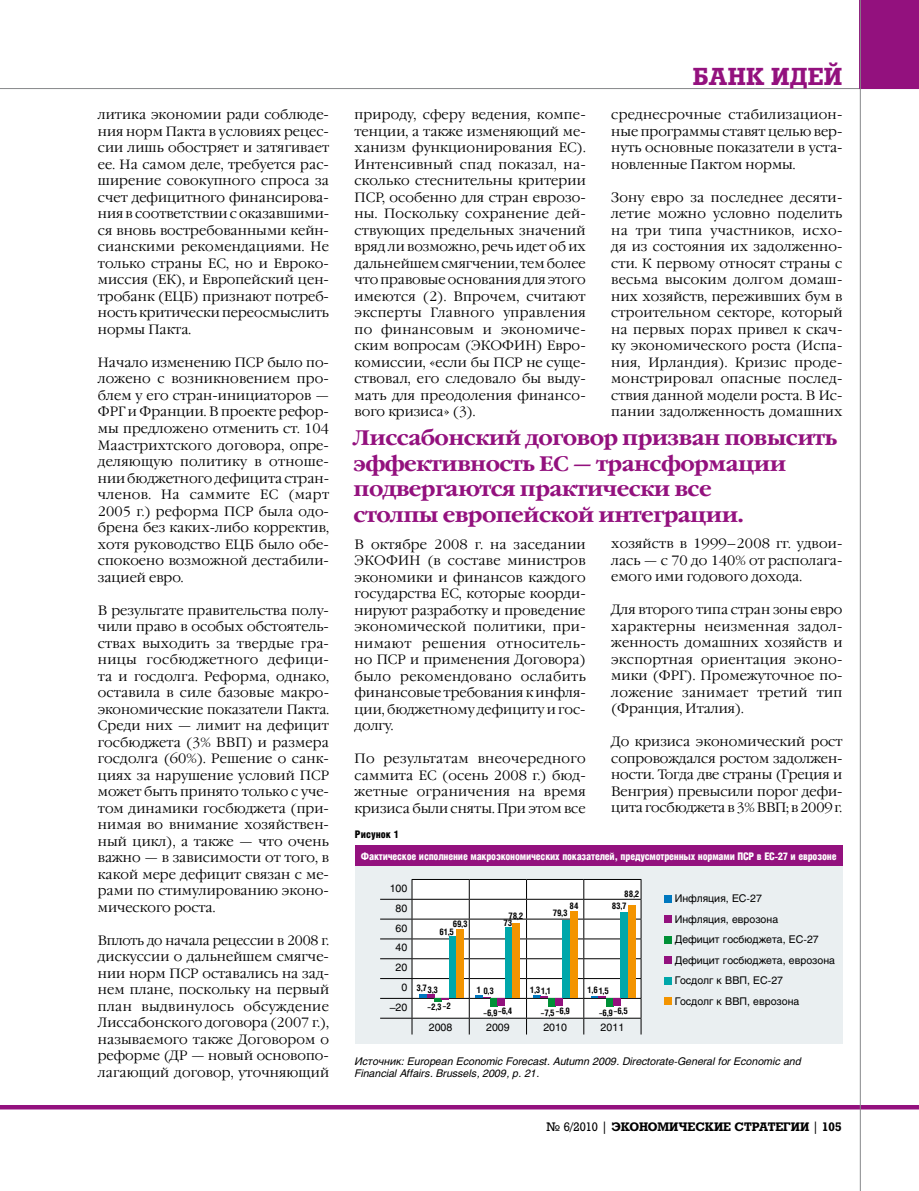
<style>
.page{position:relative;width:919px;height:1191px;background:#fff}
.page>*{position:absolute;margin:0;border:0;box-sizing:border-box;transform-origin:0 0}
.t1{font:700 24px "Rodeo";letter-spacing:.01em;color:#93117e}
.t2{font:700 21px/25.5px "Garamond C";letter-spacing:-.03em;color:#93117e}
.t3{font:300 13.5px/16.5px "Garamond C";color:#000;text-align:justify}
.t4{font:700 12px "Rodeo";color:#000}
.t5{font:10.5px/19.8px "Helios";color:#000;text-align:right}
.t6{font:italic 10.5px/12px "Helios";color:#000}
.t7{font:900 10.5px "Helios Cond";letter-spacing:-.02em;color:#fff}
.t8{font:900 10.5px "Helios Cond";color:#000}
.t9{font:700 9px/12px "Helios Cond";color:#000}
.s1{font-weight:400}
</style>
<div class="page">
<hr style="left:0;top:88px;width:918px;height:1px;background:#87888a">
<hr style="left:0;top:1105px;width:918px;height:4px;background:#93117e">
<div style="left:859px;top:0;width:59px;height:89px;background:#93117e"></div>
<hr style="left:859px;top:0;width:1px;height:1191px;background:#87888a">
<div style="left:355px;top:845px;width:487px;height:198px;background:#eaeff1"></div>
<div style="left:355px;top:845px;width:487px;height:21px;background:#93117e"></div>
<hr style="left:380px;top:899px;width:32px;height:1px;background:#000">
<hr style="left:380px;top:918px;width:32px;height:1px;background:#000">
<hr style="left:380px;top:938px;width:32px;height:1px;background:#000">
<hr style="left:380px;top:958px;width:32px;height:1px;background:#000">
<hr style="left:380px;top:978px;width:32px;height:1px;background:#000">
<hr style="left:380px;top:998px;width:32px;height:1px;background:#000">
<hr style="left:380px;top:1017px;width:32px;height:1px;background:#000">
<svg style="left:411px;top:879px;width:230px;height:155px;background:#e7e7e6"></svg>
<div style="left:497px;top:997px;width:8px;height:8px;background:#93117e"></div>
<div style="left:555px;top:997px;width:7px;height:8px;background:#93117e"></div>
<div style="left:613px;top:997px;width:7px;height:8px;background:#93117e"></div>
<div style="left:449px;top:936px;width:7px;height:61px;background:#00a7aa"></div>
<div style="left:505px;top:927px;width:7px;height:70px;background:#00a7aa"></div>
<div style="left:562px;top:920px;width:8px;height:77px;background:#00a7aa"></div>
<div style="left:620px;top:912px;width:8px;height:85px;background:#00a7aa"></div>
<div style="left:456px;top:929px;width:7px;height:68px;background:#f39400"></div>
<div style="left:512px;top:923px;width:7px;height:74px;background:#f39400"></div>
<div style="left:570px;top:911px;width:7px;height:86px;background:#f39400"></div>
<div style="left:628px;top:905px;width:7px;height:92px;background:#f39400"></div>
<div style="left:664px;top:895px;width:7px;height:7px;background:#0078bf"></div>
<div style="left:664px;top:915px;width:7px;height:7px;background:#93117e"></div>
<div style="left:664px;top:936px;width:7px;height:7px;background:#009037"></div>
<div style="left:664px;top:956px;width:7px;height:7px;background:#93117e"></div>
<div style="left:664px;top:977px;width:7px;height:7px;background:#00a7aa"></div>
<div style="left:664px;top:997px;width:7px;height:7px;background:#f39400"></div>
<p class="t3" style="left:98px;top:107px;width:233px">литика экономии ради соблюде&shy;ния норм Пакта в условиях рецес&shy;сии лишь обостряет и затягивает ее. На самом деле, требуется рас&shy;ширение совокупного спроса за счет дефицитного финансирова&shy;ния в соответствии с оказавшими&shy;ся вновь востребованными кейн&shy;сианскими рекомендациями. Не только страны ЕС, но и Евроко&shy;миссия (ЕК), и Европейский цен&shy;тробанк (ЕЦБ) признают потреб&shy;ность критически переосмыслить нормы Пакта.</p>
<p class="t3" style="left:98px;top:354px;width:233px">Начало изменению ПСР было по&shy;ложено с возникновением про&shy;блем у его стран-инициаторов — ФРГ и Франции. В проекте рефор&shy;мы предложено отменить ст. 104<br>Маастрихтского договора, опре&shy;деляющую политику в отноше&shy;нии бюджетного дефицита стран&shy;членов. На саммите ЕС (март 2005 г.) реформа ПСР была одо&shy;брена без каких-либо корректив, хотя руководство ЕЦБ было обе&shy;спокоено возможной дестабили&shy;зацией евро.</p>
<p class="t3" style="left:98px;top:602px;width:233px">В результате правительства полу&shy;чили право в особых обстоятель&shy;ствах выходить за твердые гра&shy;ницы госбюджетного дефици&shy;та и госдолга. Реформа, однако, оставила в силе базовые макро&shy;экономические показатели Пакта.<br>Среди них — лимит на дефицит госбюджета (3% ВВП) и размера госдолга (60%). Решение о санк&shy;циях за нарушение условий ПСР может быть принято только с уче&shy;том динамики госбюджета (при&shy;нимая во внимание хозяйствен&shy;ный цикл), а также — что очень важно — в зависимости от того, в какой мере дефицит связан с ме&shy;рами по стимулированию эконо&shy;мического роста.</p>
<p class="t3" style="left:98px;top:932px;width:233px">Вплоть до начала рецессии в 2008 г. дискуссии о дальнейшем смягче&shy;нии норм ПСР оставались на зад&shy;нем плане, поскольку на первый план выдвинулось обсуждение Лиссабонского договора (2007 г.), называемого также Договором о реформе (ДР — новый основопо&shy;лагающий договор, уточняющий</p>
<p class="t3" style="left:354px;top:107px;width:233px">природу, сферу ведения, компе&shy;тенции, а также изменяющий ме&shy;ханизм функционирования ЕС).<br>Интенсивный спад показал, на&shy;сколько стеснительны критерии ПСР, особенно для стран еврозо&shy;ны. Поскольку сохранение дей&shy;ствующих предельных значений вряд ли возможно, речь идет об их дальнейшем смягчении, тем более что правовые основания для этого имеются (2). Впрочем, считают эксперты Главного управления по финансовым и экономиче&shy;ским вопросам (ЭКОФИН) Евро&shy;комиссии, «если бы ПСР не суще&shy;ствовал, его следовало бы выду&shy;мать для преодоления финансо&shy;вого кризиса» (3).</p>
<h1 class="t1" style="left:692px;top:62px;width:151px">БАНК ИДЕЙ</h1>
<p class="t3" style="left:611px;top:107px;width:233px">среднесрочные стабилизацион&shy;ные программы ставят целью вер&shy;нуть основные показатели в уста&shy;новленные Пактом нормы.</p>
<p class="t3" style="left:611px;top:189px;width:233px">Зону евро за последнее десяти&shy;летие можно условно поделить на три типа участников, исхо&shy;дя из состояния их задолженно&shy;сти. К первому относят страны с весьма высоким долгом домаш&shy;них хозяйств, переживших бум в строительном секторе, который на первых порах привел к скач&shy;ку экономического роста (Испа&shy;ния, Ирландия). Кризис проде&shy;монстрировал опасные послед&shy;ствия данной модели роста. В Ис&shy;пании задолженность домашних</p>
<h2 class="t2" style="left:353px;top:426px;width:485px">Лиссабонский договор призван повысить эффективность ЕС — трансформации подвергаются практически все<br>столпы европейской интеграции.</h2>
<p class="t3" style="left:354px;top:536px;width:233px">В октябре 2008 г. на заседании ЭКОФИН (в составе министров экономики и финансов каждого государства ЕС, которые коорди&shy;нируют разработку и проведение экономической политики, при&shy;нимают решения относитель&shy;но ПСР и применения Договора) было рекомендовано ослабить финансовые требования к инфля&shy;ции, бюджетному дефициту и гос&shy;долгу.</p>
<p class="t3" style="left:354px;top:750px;width:233px">По результатам внеочередного саммита ЕС (осень 2008 г.) бюд&shy;жетные ограничения на время кризиса были сняты. При этом все</p>
<p class="t3" style="left:611px;top:536px;width:233px">хозяйств в 1999–2008 гг. удвои&shy;лась — с 70 до 140% от располага&shy;емого ими годового дохода.</p>
<p class="t3" style="left:611px;top:602px;width:233px">Для второго типа стран зоны евро характерны неизменная задол&shy;женность домашних хозяйств и экспортная ориентация эконо&shy;мики (ФРГ). Промежуточное по&shy;ложение занимает третий тип (Франция, Италия).</p>
<p class="t3" style="left:611px;top:734px;width:233px">До кризиса экономический рост сопровождался ростом задолжен&shy;ности. Тогда две страны (Греция и Венгрия) превысили порог дефи&shy;цита госбюджета в 3% ВВП; в 2009 г.</p>
<p class="t8" style="left:355px;top:828px;width:46px">Рисунок 1</p>
<p class="t7" style="left:361px;top:850px;width:477px">Фактическое исполнение макроэкономических показателей, предусмотренных нормами ПСР в ЕС-27 и еврозоне</p>
<p class="t5" style="left:389px;top:878px;width:19px">100<br>80<br>60<br>40<br>20<br>0 –20</p>
<p class="t9" style="left:439px;top:920px;width:30px;line-height:7.4px;text-indent:13px">69,3<br>61,5</p>
<p class="t9" style="left:508px;top:909px;width:16px">78,2</p>
<p class="t9" style="left:503px;top:916px;width:10px">73</p>
<p class="t9" style="left:569px;top:899px;width:10px">84</p>
<p class="t9" style="left:553px;top:907px;width:16px">79,3</p>
<p class="t9" style="left:611px;top:887px;width:29px;text-indent:13px">88,2<br>83,7</p>
<p class="t9" style="left:416px;top:981px;width:12px">3,7</p>
<p class="t9" style="left:427px;top:983px;width:12px">3,3</p>
<p class="t9" style="left:477px;top:984px;width:19px">1 0,3</p>
<p class="t9" style="left:530px;top:984px;width:23px">1,31,1</p>
<p class="t9" style="left:587px;top:984px;width:23px">1,61,5</p>
<p class="t9" style="left:443px;top:999px;width:10px">–2</p>
<p class="t9" style="left:427px;top:1000px;width:16px">–2,3</p>
<p class="t9" style="left:483px;top:1005px;width:30px">–6,9–6,4</p>
<p class="t9" style="left:541px;top:1005px;width:31px">–7,5 –6,9</p>
<p class="t9" style="left:599px;top:1005px;width:30px">–6,9–6,5</p>
<p class="t5" style="left:429px;top:1017px;width:25px">2008</p>
<p class="t5" style="left:486px;top:1017px;width:25px">2009</p>
<p class="t5" style="left:543px;top:1017px;width:25px">2010</p>
<p class="t5" style="left:600px;top:1017px;width:25px">2011</p>
<p class="t5" style="left:674px;top:888px;width:162px;line-height:20.5px;text-align:left">Инфляция, ЕС-27<br>Инфляция, еврозона<br>Дефицит госбюджета, ЕС-27<br>Дефицит госбюджета, еврозона<br>Госдолг к ВВП, ЕС-27<br>Госдолг к ВВП, еврозона</p>
<p class="t6" style="left:355px;top:1055px;width:448px">Источник: European Economic Forecast. Autumn 2009. Directorate-General for Economic and<br>Financial Affairs. Brussels, 2009, р. 21.</p>
<p class="t4" style="left:546px;top:1119px;width:296px"><span class="s1">№ 6/2010 |</span> ЭКОНОМИЧЕСКИЕ СТРАТЕГИИ <span class="s1">|</span> 105</p>
</div>
